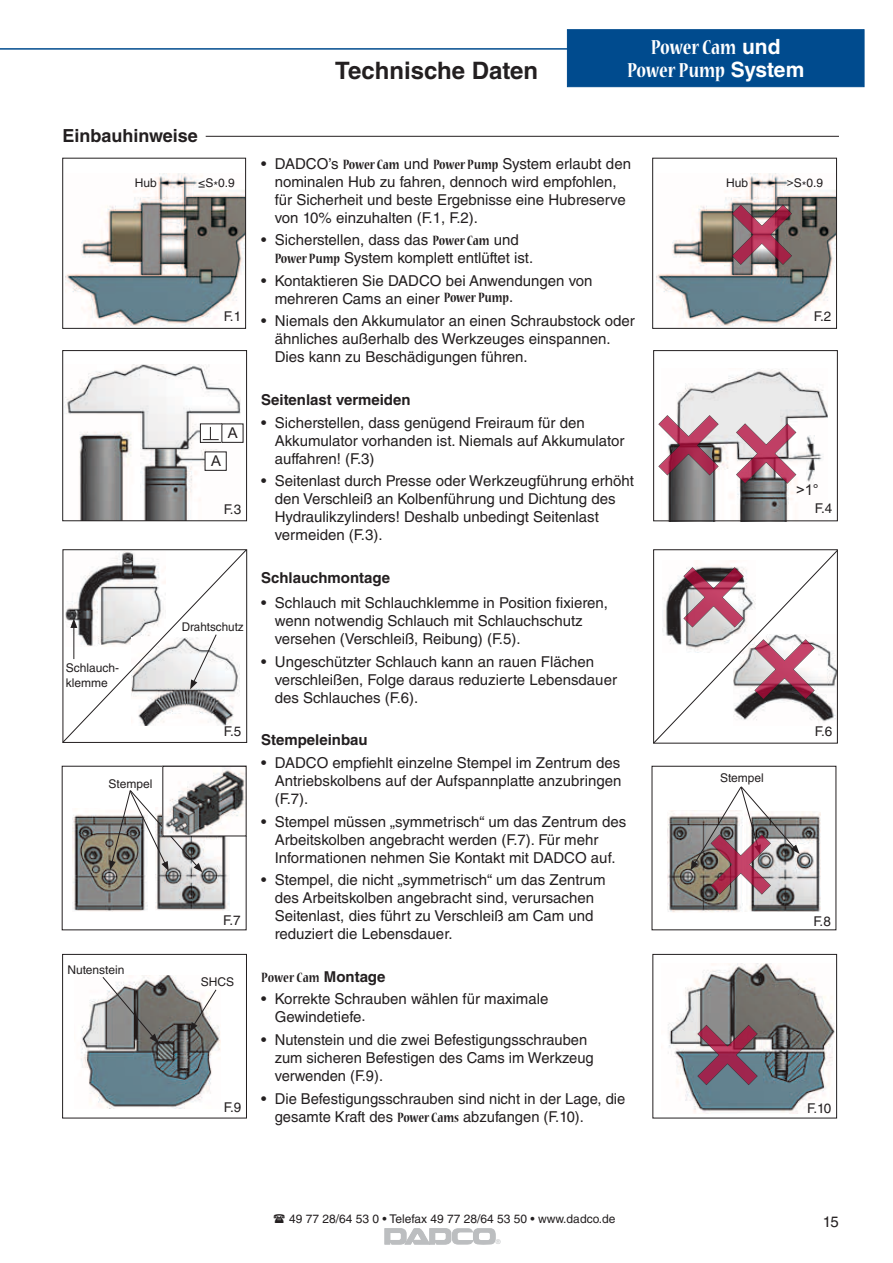
<style>
.page{position:relative;width:893px;height:1263px;background:#fff}
.page>*{position:absolute;margin:0;border:0;box-sizing:border-box;transform-origin:0 0}
.t1{font:700 24px "Helvetica LT Std";color:#231f20}
.t2{font:700 condensed 22.5px "Nueva Std";color:#fff}
.t3{font:700 18px "Helvetica LT Std";color:#231f20}
.t4{font:15px/18px "Helvetica LT Std";color:#231f20}
.t5{font:700 15px "Helvetica LT Std";color:#231f20}
.t6{font:700 condensed 15px "Nueva Std";letter-spacing:-.005em;color:#231f20}
.t7{font:14.85px "Arial";color:#231f20}
.t8{font:13.5px "Helvetica LT Std";color:#231f20}
.t9{font:12px/14.4px "Helvetica LT Std";color:#231f20}
.t10{font:6.45px "Helvetica LT Std";color:#bcbec0}
.s1{font-family:"Helvetica LT Std";font-stretch:normal;font-size:21px}
.s2{font-family:"Nueva Std";font-weight:700;font-stretch:condensed}
.s3{font-family:"Helvetica LT Std";font-stretch:normal}
</style>
<div class="page">
<div style="left:567px;top:29px;width:297px;height:58px;background:#004b8e;border:1px solid #004b8e"></div>
<hr style="left:0;top:48px;width:646px;height:2px;background:#004b8e">
<svg style="left:385px;top:1228px;width:110px;height:16px"></svg>
<img style="left:66px;top:173px;width:178px;height:154px">
<img style="left:657px;top:173px;width:178px;height:154px">
<hr style="left:206px;top:136px;width:633px;height:1px;background:#231f20">
<img style="left:64px;top:364px;width:176px;height:155px">
<div style="left:62px;top:954px;width:185px;height:164px;border:1px solid #231f20"></div>
<img style="left:81px;top:975px;width:140px;height:133px">
<div style="left:653px;top:954px;width:184px;height:164px;border:1px solid #231f20"></div>
<img style="left:668px;top:963px;width:167px;height:151px">
<div style="left:62px;top:350px;width:185px;height:171px;border:1px solid #231f20"></div>
<div style="left:205px;top:452px;width:21px;height:18px;background:#fff"></div>
<div style="left:205px;top:451px;width:22px;height:20px;border:1px solid #231f20"></div>
<svg style="left:190px;top:989px;width:27px;height:43px"></svg>
<svg style="left:102px;top:976px;width:56px;height:67px"></svg>
<img style="left:667px;top:369px;width:161px;height:150px">
<div style="left:653px;top:350px;width:185px;height:171px;border:1px solid #231f20"></div>
<img style="left:668px;top:811px;width:73px;height:101px">
<img style="left:155px;top:836px;width:74px;height:74px">
<img style="left:72px;top:814px;width:76px;height:97px">
<svg style="left:109px;top:789px;width:93px;height:83px"></svg>
<img style="left:165px;top:768px;width:79px;height:66px">
<img style="left:745px;top:811px;width:76px;height:101px">
<svg style="left:62px;top:549px;width:185px;height:194px"></svg>
<div style="left:62px;top:158px;width:184px;height:171px;border:1px solid #231f20"></div>
<svg style="left:202px;top:425px;width:18px;height:16px"></svg>
<div style="left:200px;top:423px;width:22px;height:20px;border:1px solid #231f20"></div>
<div style="left:222px;top:424px;width:21px;height:18px;background:#fff"></div>
<div style="left:221px;top:423px;width:22px;height:20px;border:1px solid #231f20"></div>
<svg style="left:203px;top:427px;width:16px;height:13px"></svg>
<div style="left:652px;top:158px;width:185px;height:171px;border:1px solid #231f20"></div>
<svg style="left:653px;top:550px;width:185px;height:194px"></svg>
<svg style="left:697px;top:1024px;width:61px;height:62px;background:#6f7e84"></svg>
<svg style="left:658px;top:415px;width:61px;height:61px"></svg>
<svg style="left:735px;top:423px;width:62px;height:61px"></svg>
<svg style="left:690px;top:786px;width:110px;height:109px"></svg>
<svg style="left:731px;top:204px;width:61px;height:61px;background:#888583"></svg>
<h2 class="t2" style="left:651px;top:37px;width:131px">Power Cam <span class="s1">und</span></h2>
<p class="t3" style="left:62px;top:125px;width:137px">Einbauhinweise</p>
<h1 class="t1" style="left:335px;top:56px;width:205px">Technische Daten</h1>
<h2 class="t2" style="left:627px;top:60px;width:179px">Power Pump <span class="s1">System</span></h2>
<p class="t4" style="left:275px;top:154px;width:358px;text-indent:-14px">• DADCO’s <span class="s2">Power Cam</span> und <span class="s2">Power Pump</span> System erlaubt den nominalen Hub zu fahren, dennoch wird empfohlen, für Sicherheit und beste Ergebnisse eine Hubreserve von 10% einzuhalten (F.1, F.2).</p>
<p class="t4" style="left:275px;top:231px;width:260px;text-indent:-14px">• Sicherstellen, dass das <span class="s2">Power Cam</span> und<br><span class="s2">Power Pump</span> System komplett entlüftet ist.</p>
<p class="t4" style="left:275px;top:272px;width:319px;text-indent:-14px">• Kontaktieren Sie DADCO bei Anwendungen von mehreren Cams an einer <span class="s2">Power Pump</span>.</p>
<p class="t4" style="left:275px;top:312px;width:361px;text-indent:-14px">• Niemals den Akkumulator an einen Schraubstock oder ähnliches außerhalb des Werkzeuges einspannen.<br>Dies kann zu Beschädigungen führen.</p>
<p class="t5" style="left:261px;top:391px;width:151px">Seitenlast vermeiden</p>
<p class="t4" style="left:275px;top:413px;width:351px;text-indent:-14px">• Sicherstellen, dass genügend Freiraum für den<br>Akkumulator vorhanden ist. Niemals auf Akkumulator auffahren! (F.3)</p>
<p class="t4" style="left:275px;top:472px;width:361px;text-indent:-14px">• Seitenlast durch Presse oder Werkzeugführung erhöht den Verschleiß an Kolbenführung und Dichtung des Hydraulikzylinders! Deshalb unbedingt Seitenlast vermeiden (F.3).</p>
<p class="t5" style="left:261px;top:569px;width:130px">Schlauchmontage</p>
<p class="t4" style="left:275px;top:594px;width:335px;text-indent:-14px">• Schlauch mit Schlauchklemme in Position fixieren, wenn notwendig Schlauch mit Schlauchschutz versehen (Verschleiß, Reibung) (F.5).</p>
<p class="t4" style="left:275px;top:652px;width:344px;text-indent:-14px">• Ungeschützter Schlauch kann an rauen Flächen verschleißen, Folge daraus reduzierte Lebensdauer des Schlauches (F.6).</p>
<p class="t5" style="left:261px;top:731px;width:108px">Stempeleinbau</p>
<p class="t4" style="left:275px;top:754px;width:348px;text-align:justify;text-indent:-14px">• DADCO empfiehlt einzelne Stempel im Zentrum des Antriebskolbens auf der Aufspannplatte anzubringen (F.7).</p>
<p class="t4" style="left:275px;top:812px;width:353px;text-indent:-14px">• Stempel müssen „symmetrisch“ um das Zentrum des<br>Arbeitskolben angebracht werden (F.7). Für mehr<br>Informationen nehmen Sie Kontakt mit DADCO auf.</p>
<p class="t4" style="left:275px;top:871px;width:332px;text-indent:-14px">• Stempel, die nicht „symmetrisch“ um das Zentrum des Arbeitskolben angebracht sind, verursachen Seitenlast, dies führt zu Verschleiß am Cam und reduziert die Lebensdauer.</p>
<p class="t6" style="left:261px;top:970px;width:126px">Power Cam <span class="s3">Montage</span></p>
<p class="t4" style="left:275px;top:990px;width:275px;text-indent:-14px">• Korrekte Schrauben wählen für maximale<br>Gewindetiefe.</p>
<p class="t4" style="left:275px;top:1031px;width:320px;text-indent:-14px">• Nutenstein und die zwei Befestigungsschrauben zum sicheren Befestigen des Cams im Werkzeug verwenden (F.9).</p>
<p class="t4" style="left:275px;top:1089px;width:352px;text-indent:-14px">• Die Befestigungsschrauben sind nicht in der Lage, die gesamte Kraft des <span class="s2">Power Cams</span> abzufangen (F.10).</p>
<p class="t9" style="left:135px;top:176px;width:24px">Hub</p>
<p class="t9" style="left:198px;top:176px;width:38px">≤S*0.9</p>
<p class="t9" style="left:726px;top:176px;width:24px">Hub</p>
<p class="t9" style="left:787px;top:176px;width:38px">&gt;S*0.9</p>
<p class="t8" style="left:224px;top:309px;width:19px">F.1</p>
<p class="t8" style="left:814px;top:309px;width:19px">F.2</p>
<p class="t7" style="left:228px;top:423px;width:11px">A</p>
<p class="t7" style="left:211px;top:451px;width:11px">A</p>
<p class="t7" style="left:796px;top:480px;width:24px">&gt;1°</p>
<p class="t8" style="left:224px;top:502px;width:19px">F.3</p>
<p class="t8" style="left:815px;top:500px;width:19px">F.4</p>
<p class="t9" style="left:182px;top:619px;width:63px">Drahtschutz</p>
<p class="t9" style="left:66px;top:661px;width:55px">Schlauch&shy;klemme</p>
<p class="t8" style="left:224px;top:723px;width:19px">F.5</p>
<p class="t8" style="left:815px;top:724px;width:19px">F.6</p>
<p class="t9" style="left:109px;top:776px;width:45px">Stempel</p>
<p class="t9" style="left:720px;top:771px;width:45px">Stempel</p>
<p class="t8" style="left:223px;top:912px;width:19px">F.7</p>
<p class="t8" style="left:813px;top:913px;width:19px">F.8</p>
<p class="t9" style="left:68px;top:963px;width:58px">Nutenstein</p>
<p class="t9" style="left:201px;top:974px;width:35px">SHCS</p>
<p class="t8" style="left:224px;top:1100px;width:19px">F.9</p>
<p class="t8" style="left:807px;top:1101px;width:26px">F.10</p>
<p class="t9" style="left:289px;top:1212px;width:328px">49 77 28/64 53 0 • Telefax 49 77 28/64 53 50 • www.dadco.de</p>
<p class="t10" style="left:496px;top:1238px;width:6px">®</p>
<p class="t4" style="left:823px;top:1213px;width:18px">15</p>
</div>
